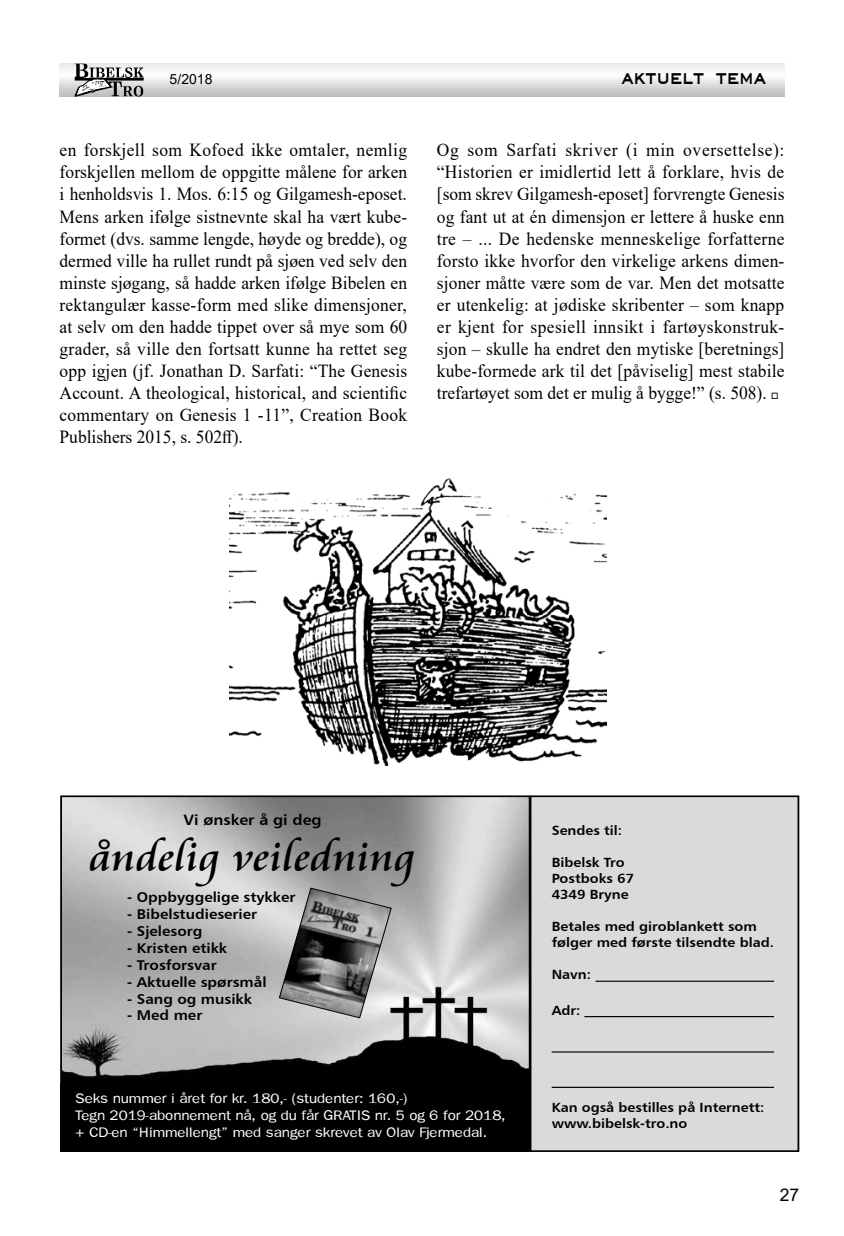
<style>
.page{position:relative;width:844px;height:1236px;background:#fff}
.page>*{position:absolute;margin:0;border:0;box-sizing:border-box;transform-origin:0 0}
.t1{font:43.23px "Cataneo BT";color:#000;scale:1.07 1}
.t2{font:700 21px "Eyechart";color:#000;scale:.9 1}
.t3{font:18.38px/22.1px "Times New Roman";color:#000;text-align:justify;scale:.95 1}
.t4{font:17.5px "Arial";color:#000}
.t5{font:15.05px "Humanist 777 BT Bold B";color:#000;scale:1.07 1}
.t6{font:14.17px/17px "Frankfurt";color:#fff;scale:1.07 1}
.t7{font:14.17px "Humanist 777 BT Bold B";color:#000;scale:1.07 1}
.t8{font:14px "Arial";color:#000}
.t9{font:13.3px/15.9px "Humanist 777 BT Bold B";color:#000;scale:1.07 1}
</style>
<div class="page">
<svg style="left:60px;top:63px;width:724px;height:33px"></svg>
<img style="left:74px;top:63px;width:70px;height:34px">
<img style="left:229px;top:478px;width:377px;height:287px">
<img style="left:63px;top:798px;width:464px;height:285px">
<div style="left:60px;top:795px;width:470px;height:299px;border:2px solid #000"></div>
<div style="left:60px;top:1083px;width:469px;height:68px;background:#000"></div>
<div style="left:530px;top:796px;width:268px;height:354px;background:#d9dada"></div>
<div style="left:529px;top:795px;width:270px;height:356px;border:2px solid #000"></div>
<svg style="left:278px;top:887px;width:114px;height:131px;background:#898989"></svg>
<hr style="left:595px;top:980px;width:178px;height:1px;background:#000">
<hr style="left:584px;top:1015px;width:189px;height:2px;background:#000">
<hr style="left:551px;top:1051px;width:222px;height:1px;background:#000">
<hr style="left:551px;top:1086px;width:222px;height:1px;background:#000">
<p class="t8" style="left:170px;top:70px;width:44px">5/2018</p>
<p class="t2" style="left:621px;top:65px;width:162px">aktuelt tema</p>
<p class="t3" style="left:60px;top:139px;width:367px">en forskjell som Kofoed ikke omtaler, nemlig forskjellen mellom de oppgitte målene for arken i henholdsvis 1. Mos. 6:15 og Gilgamesh-eposet.<br>Mens arken ifølge sistnevnte skal ha vært kube&shy;formet (dvs. samme lengde, høyde og bredde), og dermed ville ha rullet rundt på sjøen ved selv den minste sjøgang, så hadde arken ifølge Bibelen en rektangulær kasse-form med slike dimensjoner, at selv om den hadde tippet over så mye som 60 grader, så ville den fortsatt kunne ha rettet seg opp igjen (jf. Jonathan D. Sarfati: “The Genesis Account. A theological, historical, and scientific commentary on Genesis 1 -11”, Creation Book Publishers 2015, s. 502ff).</p>
<p class="t3" style="left:437px;top:139px;width:367px">Og som Sarfati skriver (i min oversettelse): “Historien er imidlertid lett å forklare, hvis de [som skrev Gilgamesh-eposet] forvrengte Genesis og fant ut at én dimensjon er lettere å huske enn tre – ... De hedenske menneskelige forfatterne forsto ikke hvorfor den virkelige arkens dimen&shy;sjoner måtte være som de var. Men det motsatte er utenkelig: at jødiske skribenter – som knapp er kjent for spesiell innsikt i fartøyskonstruk&shy;sjon – skulle ha endret den mytiske [beretnings] kube-formede ark til det [påviselig] mest stabile trefartøyet som det er mulig å bygge!” (s. 508). □</p>
<p class="t5" style="left:183px;top:809px;width:131px">Vi ønsker å gi deg</p>
<h1 class="t1" style="left:89px;top:830px;width:306px">åndelig veiledning</h1>
<p class="t7" style="left:127px;top:887px;width:159px">- Oppbyggelige stykker</p>
<p class="t7" style="left:127px;top:904px;width:123px">- Bibelstudieserier</p>
<p class="t7" style="left:127px;top:921px;width:72px">- Sjelesorg</p>
<p class="t7" style="left:127px;top:938px;width:95px">- Kristen etikk</p>
<p class="t7" style="left:127px;top:955px;width:85px">- Trosforsvar</p>
<p class="t7" style="left:127px;top:972px;width:132px">- Aktuelle spørsmål</p>
<p class="t7" style="left:127px;top:989px;width:118px">- Sang og musikk</p>
<p class="t7" style="left:127px;top:1006px;width:72px">- Med mer</p>
<p class="t6" style="left:75px;top:1089px;width:403px">Seks nummer i året for kr. 180,- (studenter: 160,-)<br>Tegn 2019-abonnement nå, og du får GRATIS nr. 5 og 6 for 2018, + CD-en “Himmellengt” med sanger skrevet av Olav Fjermedal.</p>
<p class="t9" style="left:551px;top:822px;width:67px">Sendes til:</p>
<p class="t9" style="left:551px;top:853px;width:79px">Bibelsk Tro<br>Postboks 67<br>4349 Bryne</p>
<p class="t9" style="left:551px;top:917px;width:209px">Betales med giroblankett som følger med første tilsendte blad.</p>
<p class="t9" style="left:551px;top:965px;width:38px">Navn:</p>
<p class="t9" style="left:551px;top:1001px;width:28px">Adr:</p>
<p class="t9" style="left:551px;top:1099px;width:200px">Kan også bestilles på Internett: www.bibelsk-tro.no</p>
<p class="t4" style="left:779px;top:1182px;width:21px">27</p>
</div>
